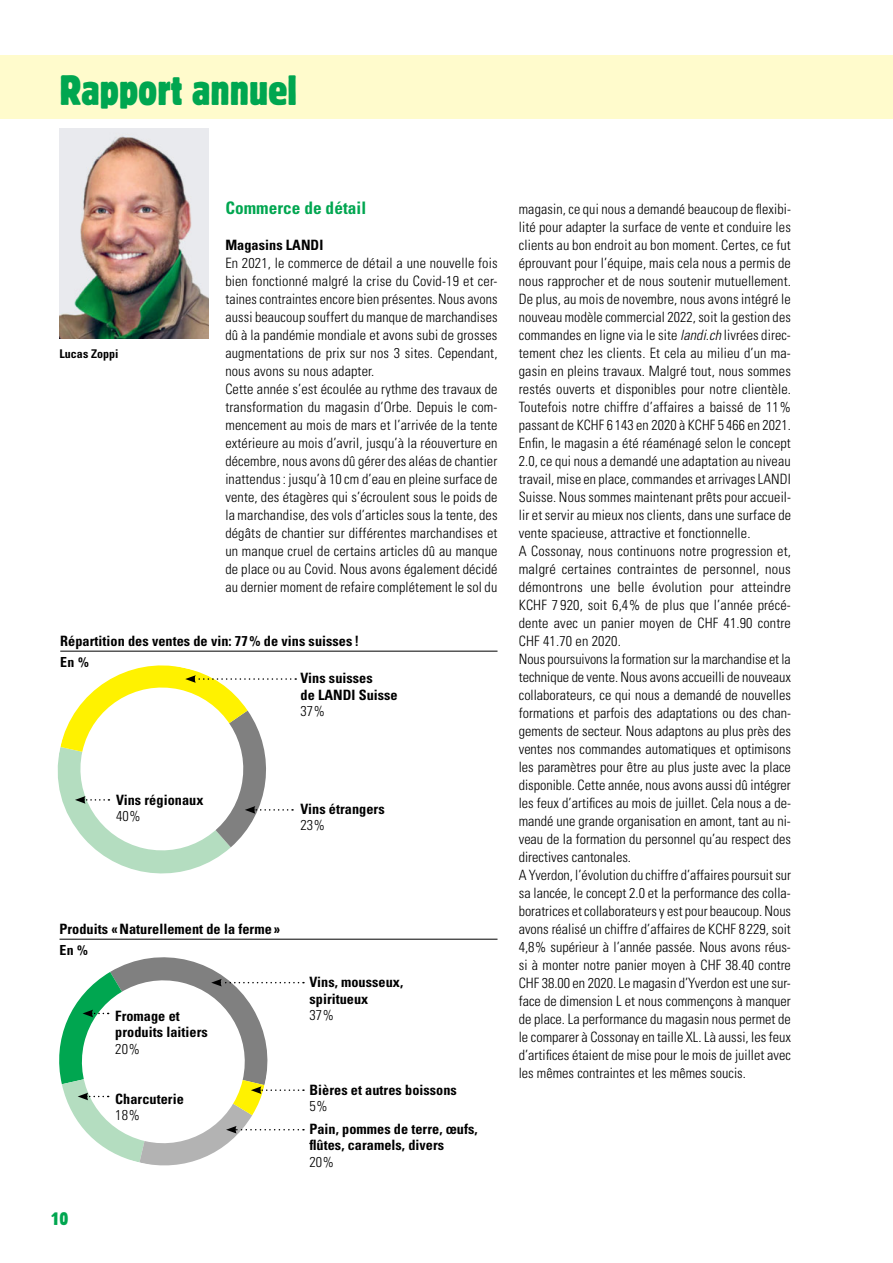
<style>
.page{position:relative;width:893px;height:1263px;background:#fff}
.page>*{position:absolute;margin:0;border:0;box-sizing:border-box;transform-origin:0 0}
.t1{font:condensed 42px "Block Pro";color:#00a650}
.t2{font:condensed 18px "Block Pro";color:#00a650}
.t3{font:700 condensed 17.25px "Univers LT Std";letter-spacing:.005em;color:#00a650}
.t4{font:300 condensed 14.25px/18px "Univers LT Std";letter-spacing:.01em;color:#000}
.t5{font:700 condensed 14.25px/16.5px "Univers LT Std";letter-spacing:.005em;color:#000}
.t6{font:700 condensed 13.8px "Univers LT Std";color:#000}
.t7{font:700 condensed 12px "Univers LT Std";letter-spacing:.005em;color:#000}
.s1{font-style:italic}
</style>
<div class="page">
<div style="left:0;top:55px;width:893px;height:64px;background:#fffbcc"></div>
<img style="left:60px;top:129px;width:148px;height:209px">
<svg style="left:57px;top:665px;width:239px;height:209px"></svg>
<hr style="left:60px;top:651px;width:437px;height:1px;background:#000">
<svg style="left:59px;top:957px;width:245px;height:209px"></svg>
<hr style="left:60px;top:939px;width:437px;height:1px;background:#000">
<h1 class="t1" style="left:60px;top:63px;width:239px">Rapport annuel</h1>
<p class="t7" style="left:60px;top:347px;width:61px">Lucas Zoppi</p>
<p class="t3" style="left:225px;top:197px;width:142px">Commerce de détail</p>
<p class="t5" style="left:225px;top:236px;width:99px">Magasins LANDI</p>
<p class="t4" style="left:225px;top:254px;width:274px">En 2021, le commerce de détail a une nouvelle fois bien fonctionné malgré la crise du Covid-19 et cer&shy;taines contraintes encore bien présentes. Nous avons aussi beaucoup souffert du manque de marchandises dû à la pandémie mondiale et avons subi de grosses augmentations de prix sur nos 3 sites. Cependant, nous avons su nous adapter.<br>Cette année s’est écoulée au rythme des travaux de transformation du magasin d’Orbe. Depuis le com&shy;mencement au mois de mars et l’arrivée de la tente extérieure au mois d’avril, jusqu’à la réouverture en décembre, nous avons dû gérer des aléas de chantier inattendus: jusqu’à 10 cm d’eau en pleine surface de vente, des étagères qui s’écroulent sous le poids de la marchandise, des vols d’articles sous la tente, des dégâts de chantier sur différentes marchandises et un manque cruel de certains articles dû au manque de place ou au Covid. Nous avons également décidé au dernier moment de refaire complétement le sol du</p>
<p class="t5" style="left:60px;top:632px;width:300px">Répartition des ventes de vin: 77% de vins suisses !</p>
<p class="t6" style="left:60px;top:653px;width:30px">En %</p>
<p class="t5" style="left:301px;top:670px;width:99px">Vins suisses<br>de LANDI Suisse</p>
<p class="t4" style="left:301px;top:702px;width:26px">37%</p>
<p class="t5" style="left:116px;top:791px;width:89px">Vins régionaux</p>
<p class="t4" style="left:116px;top:807px;width:26px">40%</p>
<p class="t5" style="left:301px;top:800px;width:86px">Vins étrangers</p>
<p class="t4" style="left:301px;top:816px;width:26px">23%</p>
<p class="t5" style="left:60px;top:920px;width:222px">Produits «Naturellement de la ferme »</p>
<p class="t6" style="left:60px;top:941px;width:30px">En %</p>
<p class="t2" style="left:51px;top:1207px;width:19px">10</p>
<p class="t5" style="left:115px;top:1007px;width:94px">Fromage et produits laitiers</p>
<p class="t4" style="left:115px;top:1039px;width:26px">20%</p>
<p class="t5" style="left:115px;top:1090px;width:70px">Charcuterie</p>
<p class="t4" style="left:115px;top:1106px;width:26px">18%</p>
<p class="t5" style="left:309px;top:974px;width:95px">Vins, mousseux, spiritueux</p>
<p class="t4" style="left:309px;top:1006px;width:26px">37%</p>
<p class="t5" style="left:309px;top:1081px;width:149px">Bières et autres boissons</p>
<p class="t4" style="left:309px;top:1097px;width:20px">5%</p>
<p class="t5" style="left:309px;top:1120px;width:170px">Pain, pommes de terre, œufs, flûtes, caramels, divers</p>
<p class="t4" style="left:309px;top:1152px;width:26px">20%</p>
<p class="t4" style="left:519px;top:200px;width:274px">magasin, ce qui nous a demandé beaucoup de flexibi&shy;lité pour adapter la surface de vente et conduire les clients au bon endroit au bon moment. Certes, ce fut éprouvant pour l’équipe, mais cela nous a permis de nous rapprocher et de nous soutenir mutuellement.<br>De plus, au mois de novembre, nous avons intégré le nouveau modèle commercial 2022, soit la gestion des commandes en ligne via le site <span class="s1">landi.ch</span> livrées direc&shy;tement chez les clients. Et cela au milieu d’un ma&shy;gasin en pleins travaux. Malgré tout, nous sommes restés ouverts et disponibles pour notre clientèle.<br>Toutefois notre chiffre d’affaires a baissé de 11% passant de KCHF 6 143 en 2020 à KCHF 5 466 en 2021.<br>Enfin, le magasin a été réaménagé selon le concept 2.0, ce qui nous a demandé une adaptation au niveau travail, mise en place, commandes et arrivages LANDI Suisse. Nous sommes maintenant prêts pour accueil&shy;lir et servir au mieux nos clients, dans une surface de vente spacieuse, attractive et fonctionnelle.<br>A Cossonay, nous continuons notre progression et, malgré certaines contraintes de personnel, nous démontrons une belle évolution pour atteindre KCHF 7 920, soit 6,4% de plus que l’année précé&shy;dente avec un panier moyen de CHF 41.90 contre CHF 41.70 en 2020.<br>Nous poursuivons la formation sur la marchandise et la technique de vente. Nous avons accueilli de nouveaux collaborateurs, ce qui nous a demandé de nouvelles formations et parfois des adaptations ou des chan&shy;gements de secteur. Nous adaptons au plus près des ventes nos commandes automatiques et optimisons les paramètres pour être au plus juste avec la place disponible. Cette année, nous avons aussi dû intégrer les feux d’artifices au mois de juillet. Cela nous a de&shy;mandé une grande organisation en amont, tant au ni&shy;veau de la formation du personnel qu’au respect des directives cantonales.<br>A Yverdon, l’évolution du chiffre d’affaires poursuit sur sa lancée, le concept 2.0 et la performance des colla&shy;boratrices et collaborateurs y est pour beaucoup. Nous avons réalisé un chiffre d’affaires de KCHF 8 229, soit 4,8% supérieur à l’année passée. Nous avons réus&shy;si à monter notre panier moyen à CHF 38.40 contre CHF 38.00 en 2020. Le magasin d’Yverdon est une sur&shy;face de dimension L et nous commençons à manquer de place. La performance du magasin nous permet de le comparer à Cossonay en taille XL. Là aussi, les feux d’artifices étaient de mise pour le mois de juillet avec les mêmes contraintes et les mêmes soucis.</p>
</div>
